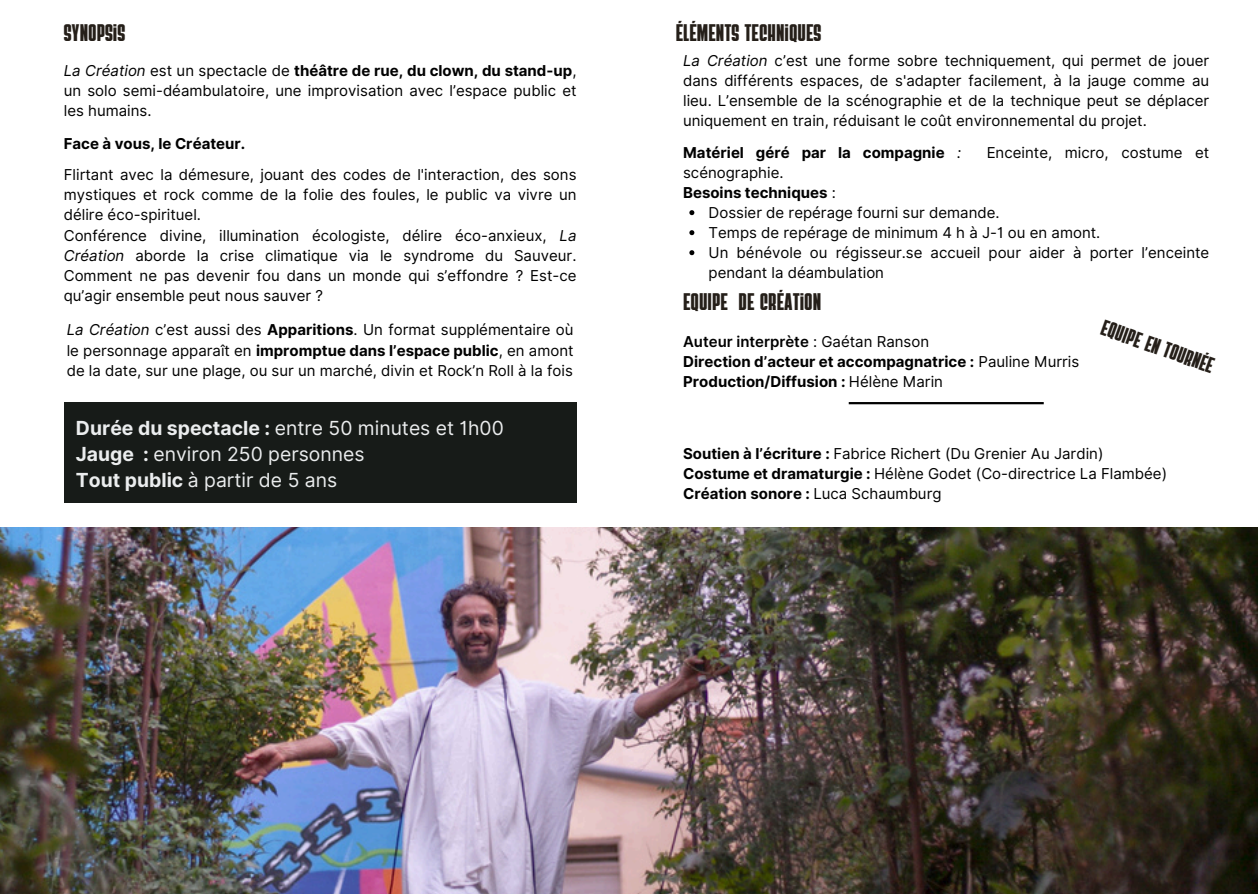
<style>
.page{position:relative;width:1258px;height:894px;background:#fff}
.page>*{position:absolute;margin:0;border:0;box-sizing:border-box;transform-origin:0 0}
.t1{font:24px "Bridge";color:#251f19}
.t2{font:22.2px "Bridge";color:#251f19}
.t3{font:19.5px/25.8px "Inter";color:#ebedee}
.t4{font:15px/20.1px "Inter";color:#000;text-align:justify}
.t5{font:700 15px "Inter";color:#000}
.t6{font:600 15px "Inter";color:#000}
.s1{font-style:italic}
.s2{font-weight:700}
.s3{font-weight:400;font-style:italic}
.s4{font-weight:400}
</style>
<div class="page">
<img style="left:0;top:527px;width:1258px;height:366px">
<div style="left:64px;top:402px;width:512px;height:100px;background:#171b18"></div>
<svg style="left:689px;top:210px;width:5px;height:5px"></svg>
<svg style="left:689px;top:230px;width:5px;height:5px"></svg>
<svg style="left:689px;top:250px;width:5px;height:5px"></svg>
<hr style="left:849px;top:402px;width:195px;height:2px;background:#000">
<p class="t1" style="left:64px;top:22px;width:63px">SYNOPSIS</p>
<p class="t4" style="left:64px;top:60px;width:514px"><span class="s1">La Création</span> est un spectacle de <span class="s2">théâtre de rue, du clown, du stand-up</span>, un solo semi-déambulatoire, une improvisation avec l’espace public et les humains.</p>
<h1 class="t5" style="left:64px;top:134px;width:183px">Face à vous, le Créateur.</h1>
<p class="t4" style="left:64px;top:165px;width:514px">Flirtant avec la démesure, jouant des codes de l'interaction, des sons mystiques et rock comme de la folie des foules, le public va vivre un délire éco-spirituel.</p>
<p class="t4" style="left:64px;top:225px;width:514px">Conférence divine, illumination écologiste, délire éco-anxieux, <span class="s1">La Création</span> aborde la crise climatique via le syndrome du Sauveur.<br>Comment ne pas devenir fou dans un monde qui s’effondre ? Est-ce qu’agir ensemble peut nous sauver ?</p>
<p class="t4" style="left:67px;top:319px;width:508px"><span class="s1">La Création</span> c’est aussi des <span class="s2">Apparitions</span>. Un format supplémentaire où le personnage apparaît en <span class="s2">impromptue dans l’espace public</span>, en amont de la date, sur une plage, ou sur un marché, divin et Rock’n Roll à la fois</p>
<p class="t3" style="left:76px;top:415px;width:429px"><span class="s2">Durée du spectacle :</span> entre 50 minutes et 1h00<br><span class="s2">Jauge :</span> environ 250 personnes<br><span class="s2">Tout public</span> à partir de 5 ans</p>
<h1 class="t1" style="left:676px;top:22px;width:147px">ÉLÉMENTS TECHNIQUES</h1>
<p class="t4" style="left:683px;top:50px;width:528px"><span class="s1">La Création</span> c’est une forme sobre techniquement, qui permet de jouer dans différents espaces, de s'adapter facilement, à la jauge comme au lieu. L’ensemble de la scénographie et de la technique peut se déplacer uniquement en train, réduisant le coût environnemental du projet.</p>
<h3 class="t5" style="left:683px;top:143px;width:280px">Matériel géré par la compagnie <span class="s3">:</span></h3>
<h3 class="t4" style="left:986px;top:142px;width:224px">Enceinte, micro, costume et</h3>
<p class="t4" style="left:683px;top:162px;width:102px">scénographie.</p>
<p class="t5" style="left:683px;top:183px;width:154px">Besoins techniques <span class="s4">:</span></p>
<p class="t4" style="left:708px;top:202px;width:293px">Dossier de repérage fourni sur demande.</p>
<p class="t4" style="left:708px;top:222px;width:393px">Temps de repérage de minimum 4 h à J-1 ou en amont.</p>
<p class="t4" style="left:708px;top:242px;width:502px">Un bénévole ou régisseur.se accueil pour aider à porter l’enceinte pendant la déambulation</p>
<p class="t1" style="left:683px;top:290px;width:140px">EQUIPE DE CRÉATION</p>
<h1 class="t6" style="left:683px;top:332px;width:247px">Auteur interprète <span class="s4">: Gaétan Ranson</span></h1>
<p class="t5" style="left:683px;top:352px;width:398px">Direction d’acteur et accompagnatrice : <span class="s4">Pauline Murris</span></p>
<p class="t5" style="left:683px;top:372px;width:261px">Production/Diffusion : <span class="s4">Hélène Marin</span></p>
<p class="t2" style="left:1106px;top:317px;width:120px;rotate:20deg">EQUIPE EN TOURNÉE</p>
<p class="t4" style="left:683px;top:443px;width:422px"><span class="s2">Soutien à l’écriture :</span> Fabrice Richert (Du Grenier Au Jardin)</p>
<h2 class="t4" style="left:683px;top:463px;width:485px"><span class="s2">Costume et dramaturgie :</span> Hélène Godet (Co-directrice La Flambée)</h2>
<p class="t5" style="left:683px;top:484px;width:260px">Création sonore : <span class="s4">Luca Schaumburg</span></p>
</div>
